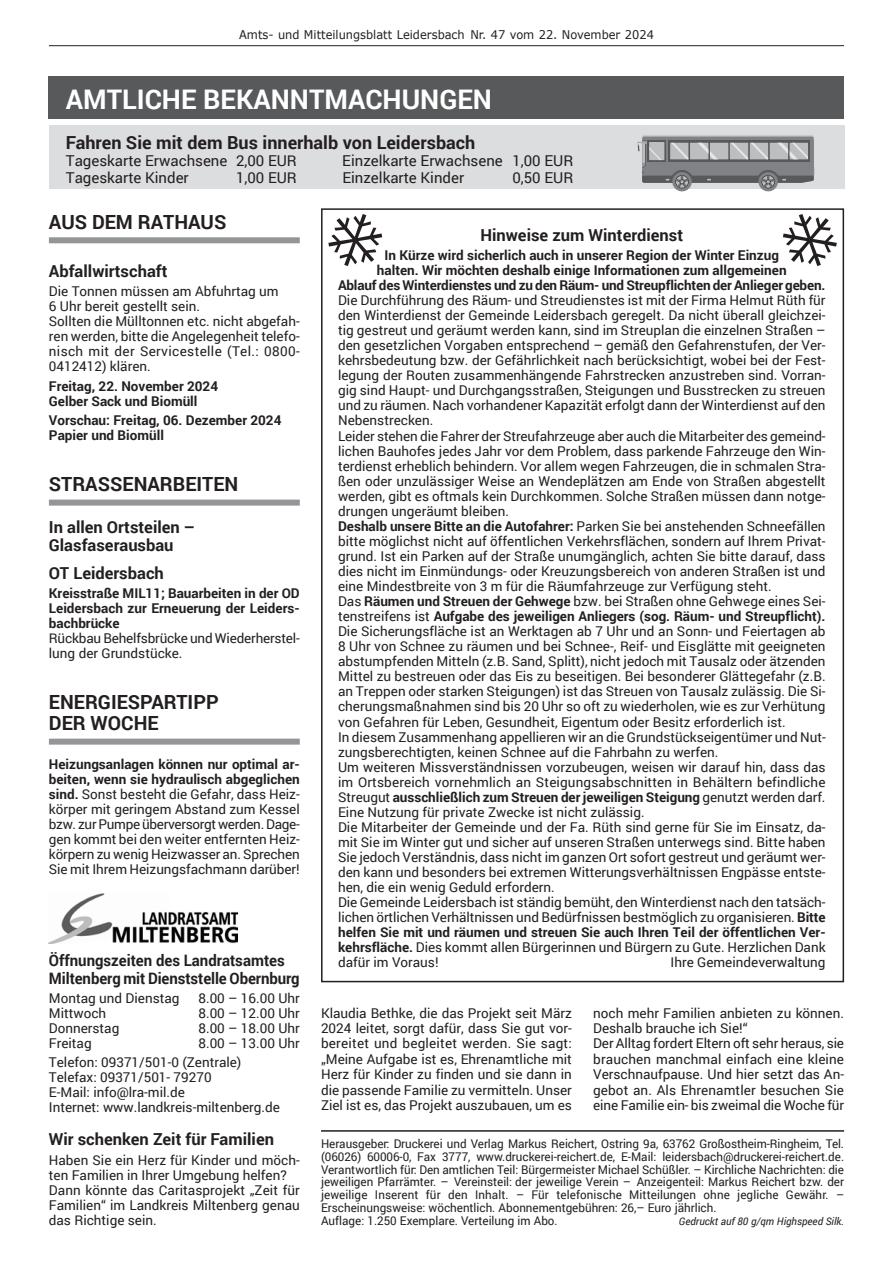
<style>
.page{position:relative;width:893px;height:1263px;background:#fff}
.page>*{position:absolute;margin:0;border:0;box-sizing:border-box;transform-origin:0 0}
.t1{font:700 27px "Roboto";color:#fff}
.t2{font:700 19.5px "Roboto";color:#231f20}
.t3{font:700 18px "Roboto";color:#231f20}
.t4{font:700 16.5px/18px "Roboto";color:#231f20}
.t5{font:700 15.75px/18px "Roboto";letter-spacing:-.005em;color:#231f20;scale:.95 1}
.t6{font:15px "Roboto";color:#231f20}
.t7{font:13.5px/15px "Roboto";color:#231f20}
.t8{font:700 13.5px/15px "Roboto";color:#231f20}
.t9{font:12px/12.8px "Roboto";color:#231f20}
.t10{font:12px "Verdana";color:#231f20;scale:.95 1}
.t11{font:italic 10.5px "Roboto";color:#231f20}
.s1{font-weight:700}
</style>
<div class="page">
<hr style="left:49px;top:45px;width:795px;height:1px;background:#231f20">
<div style="left:49px;top:125px;width:795px;height:64px;background:#dcddde"></div>
<svg style="left:672px;top:172px;width:20px;height:19px"></svg>
<svg style="left:758px;top:172px;width:20px;height:19px"></svg>
<svg style="left:637px;top:135px;width:177px;height:52px;background:#929496"></svg>
<div style="left:49px;top:77px;width:795px;height:42px;background:#58595b"></div>
<div style="left:49px;top:237px;width:251px;height:6px;background:#939598"></div>
<div style="left:49px;top:500px;width:251px;height:6px;background:#939598"></div>
<div style="left:49px;top:739px;width:251px;height:6px;background:#939598"></div>
<img style="left:49px;top:893px;width:188px;height:50px">
<hr style="left:321px;top:1130px;width:523px;height:2px;background:#231f20">
<svg style="left:328px;top:214px;width:54px;height:52px"></svg>
<svg style="left:783px;top:214px;width:54px;height:52px"></svg>
<p class="t10" style="left:239px;top:27px;width:438px">Amts- und Mitteilungsblatt Leidersbach Nr. 47 vom 22. November 2024</p>
<h1 class="t1" style="left:66px;top:80px;width:428px">AMTLICH E BEKANNTMACH UNGEN</h1>
<h3 class="t3" style="left:66px;top:129px;width:411px">Fahren Sie mit dem Bus innerhalb von Leidersbach</h3>
<p class="t6" style="left:66px;top:150px;width:232px">Tageskarte Erwachsene 2,00 EUR</p>
<p class="t6" style="left:342px;top:150px;width:232px">Einzelkarte Erwachsene 1,00 EUR</p>
<p class="t6" style="left:66px;top:167px;width:124px">Tageskarte Kinder</p>
<p class="t6" style="left:236px;top:167px;width:62px">1,00 EUR</p>
<p class="t6" style="left:342px;top:167px;width:123px">Einzelkarte Kinder</p>
<p class="t6" style="left:512px;top:167px;width:62px">0,50 EUR</p>
<h2 class="t2" style="left:49px;top:208px;width:57px">Aus dem</h2>
<h2 class="t2" style="left:138px;top:208px;width:13px">Rat</h2>
<h2 class="t2" style="left:174px;top:208px;width:28px">haus</h2>
<p class="t4" style="left:49px;top:261px;width:120px">Abfallwirtschaft</p>
<p class="t7" style="left:49px;top:283px;width:252px">Die Tonnen müssen am Abfuhrtag um<br>6 Uhr bereit gestellt sein.<br>Sollten die Mülltonnen etc. nicht abgefah&shy;ren werden, bitte die Angelegenheit telefo&shy;nisch mit der Servicestelle (Tel.: 0800- 0412412) klären.</p>
<p class="t8" style="left:49px;top:378px;width:171px">Freitag, 22. November 2024<br>Gelber Sack und Biomüll</p>
<p class="t8" style="left:49px;top:412px;width:234px">Vorschau: Freitag, 06. Dezember 2024<br>Papier und Biomüll</p>
<h2 class="t2" style="left:49px;top:470px;width:87px">StraSSena</h2>
<h2 class="t2" style="left:160px;top:470px;width:25px">rbeiten</h2>
<p class="t4" style="left:49px;top:518px;width:148px">In allen Ortsteilen –<br>Glasfaserausbau</p>
<p class="t4" style="left:49px;top:563px;width:116px">OT Leidersbach</p>
<p class="t8" style="left:49px;top:585px;width:252px;text-align:justify">Kreisstraße MIL11; Bauarbeiten in der OD Leidersbach zur Erneuerung der Leiders&shy;bachbrücke</p>
<p class="t7" style="left:49px;top:630px;width:252px">Rückbau Behelfsbrücke und Wiederherstel&shy;lung der Grundstücke.</p>
<h2 class="t2" style="left:49px;top:688px;width:61px">Energiespa</h2>
<h2 class="t2" style="left:164px;top:688px;width:24px">rtipp</h2>
<h2 class="t2" style="left:49px;top:709px;width:110px">der Woche</h2>
<p class="t7" style="left:49px;top:756px;width:252px;text-align:justify"><span class="s1">Heizungsanlagen können nur optimal ar&shy;beiten, wenn sie hydraulisch abgeglichen sind.</span> Sonst besteht die Gefahr, dass Heiz&shy;körper mit geringem Abstand zum Kessel bzw. zur Pumpe überversorgt werden. Dage&shy;gen kommt bei den weiter entfernten Heiz&shy;körpern zu wenig Heizwasser an. Sprechen Sie mit Ihrem Heizungsfachmann darüber!</p>
<p class="t5" style="left:49px;top:950px;width:265px">Öffnungszeiten des Landratsamtes<br>Miltenberg mit Dienststelle Obernburg</p>
<p class="t7" style="left:49px;top:990px;width:132px">Montag und Dienstag</p>
<p class="t7" style="left:198px;top:990px;width:103px">8.00 – 16.00 Uhr</p>
<p class="t7" style="left:49px;top:1005px;width:59px">Mittwoch</p>
<p class="t7" style="left:198px;top:1005px;width:103px">8.00 – 12.00 Uhr</p>
<p class="t7" style="left:49px;top:1020px;width:72px">Donnerstag</p>
<p class="t7" style="left:198px;top:1020px;width:103px">8.00 – 18.00 Uhr</p>
<p class="t7" style="left:49px;top:1035px;width:44px">Freitag</p>
<p class="t7" style="left:49px;top:1033px;width:252px;line-height:19.5px;text-indent:150px">8.00 – 13.00 Uhr<br>Telefon: 09371/501-0 (Zentrale)</p>
<p class="t7" style="left:49px;top:1069px;width:233px">Telefax: 09371/501- 79270<br>E-Mail: info@lra-mil.de<br>Internet: www.landkreis-miltenberg.de</p>
<p class="t4" style="left:49px;top:1130px;width:227px">Wir schenken Zeit für Familien</p>
<p class="t7" style="left:49px;top:1152px;width:252px">Haben Sie ein Herz für Kinder und möch&shy;ten Familien in Ihrer Umgebung helfen?<br>Dann könnte das Caritasprojekt „Zeit für Familien“ im Landkreis Miltenberg genau das Richtige sein.</p>
<p class="t4" style="left:480px;top:225px;width:204px">Hinweise zum Winterdienst</p>
<p class="t8" style="left:338px;top:247px;width:489px;text-align:center">In Kürze wird sicherlich auch in unserer Region der Winter Einzug<br>halten. Wir möchten deshalb einige Informationen zum allgemeinen<br>Ablauf des Winterdienstes und zu den Räum- und Streupflichten der Anlieger geben.</p>
<p class="t7" style="left:338px;top:292px;width:489px">Die Durchführung des Räum- und Streudienstes ist mit der Firma Helmut Rüth für den Winterdienst der Gemeinde Leidersbach geregelt. Da nicht überall gleichzei&shy;tig gestreut und geräumt werden kann, sind im Streuplan die einzelnen Straßen – den gesetzlichen Vorgaben entsprechend – gemäß den Gefahrenstufen, der Ver&shy;kehrsbedeutung bzw. der Gefährlichkeit nach berücksichtigt, wobei bei der Fest&shy;legung der Routen zusammenhängende Fahrstrecken anzustreben sind. Vorran&shy;gig sind Haupt- und Durchgangsstraßen, Steigungen und Busstrecken zu streuen und zu räumen. Nach vorhandener Kapazität erfolgt dann der Winterdienst auf den Nebenstrecken.<br>Leider stehen die Fahrer der Streufahrzeuge aber auch die Mitarbeiter des gemeind&shy;lichen Bauhofes jedes Jahr vor dem Problem, dass parkende Fahrzeuge den Win&shy;terdienst erheblich behindern. Vor allem wegen Fahrzeugen, die in schmalen Stra&shy;ßen oder unzulässiger Weise an Wendeplätzen am Ende von Straßen abgestellt werden, gibt es oftmals kein Durchkommen. Solche Straßen müssen dann notge&shy;drungen ungeräumt bleiben.<br><span class="s1">Deshalb unsere Bitte an die Autofahrer:</span> Parken Sie bei anstehenden Schneefällen bitte möglichst nicht auf öffentlichen Verkehrsflächen, sondern auf Ihrem Privat&shy;grund. Ist ein Parken auf der Straße unumgänglich, achten Sie bitte darauf, dass dies nicht im Einmündungs- oder Kreuzungsbereich von anderen Straßen ist und eine Mindestbreite von 3 m für die Räumfahrzeuge zur Verfügung steht.<br>Das <span class="s1">Räumen und Streuen der Gehwege</span> bzw. bei Straßen ohne Gehwege eines Sei&shy;tenstreifens ist <span class="s1">Aufgabe des jeweiligen Anliegers (sog. Räum- und Streupflicht).<br></span>Die Sicherungsfläche ist an Werktagen ab 7 Uhr und an Sonn- und Feiertagen ab 8 Uhr von Schnee zu räumen und bei Schnee-, Reif- und Eisglätte mit geeigneten abstumpfenden Mitteln (z.B. Sand, Splitt), nicht jedoch mit Tausalz oder ätzenden Mittel zu bestreuen oder das Eis zu beseitigen. Bei besonderer Glättegefahr (z.B. an Treppen oder starken Steigungen) ist das Streuen von Tausalz zulässig. Die Si&shy;cherungsmaßnahmen sind bis 20 Uhr so oft zu wiederholen, wie es zur Verhütung von Gefahren für Leben, Gesundheit, Eigentum oder Besitz erforderlich ist.<br>In diesem Zusammenhang appellieren wir an die Grundstückseigentümer und Nut&shy;zungsberechtigten, keinen Schnee auf die Fahrbahn zu werfen.<br>Um weiteren Missverständnissen vorzubeugen, weisen wir darauf hin, dass das im Ortsbereich vornehmlich an Steigungsabschnitten in Behältern befindliche Streugut <span class="s1">ausschließlich zum Streuen der jeweiligen Steigung</span> genutzt werden darf.<br>Eine Nutzung für private Zwecke ist nicht zulässig.<br>Die Mitarbeiter der Gemeinde und der Fa. Rüth sind gerne für Sie im Einsatz, da&shy;mit Sie im Winter gut und sicher auf unseren Straßen unterwegs sind. Bitte haben Sie jedoch Verständnis, dass nicht im ganzen Ort sofort gestreut und geräumt wer&shy;den kann und besonders bei extremen Witterungsverhältnissen Engpässe entste&shy;hen, die ein wenig Geduld erfordern.<br>Die Gemeinde Leidersbach ist ständig bemüht, den Winterdienst nach den tatsäch&shy;lichen örtlichen Verhältnissen und Bedürfnissen bestmöglich zu organisieren. <span class="s1">Bitte helfen Sie mit und räumen und streuen Sie auch Ihren Teil der öffentlichen Ver&shy;kehrsfläche.</span> Dies kommt allen Bürgerinnen und Bürgern zu Gute. Herzlichen Dank dafür im Voraus!</p>
<p class="t7" style="left:670px;top:954px;width:157px">Ihre Gemeindeverwaltung</p>
<p class="t7" style="left:321px;top:1005px;width:252px;text-align:justify">Klaudia Bethke, die das Projekt seit März 2024 leitet, sorgt dafür, dass Sie gut vor&shy;bereitet und begleitet werden. Sie sagt: „Meine Aufgabe ist es, Ehrenamtliche mit Herz für Kinder zu finden und sie dann in die passende Familie zu vermitteln. Unser Ziel ist es, das Projekt auszubauen, um es</p>
<p class="t7" style="left:593px;top:1005px;width:252px">noch mehr Familien anbieten zu können.<br>Deshalb brauche ich Sie!“<br>Der Alltag fordert Eltern oft sehr heraus, sie brauchen manchmal einfach eine kleine Verschnaufpause. Und hier setzt das An&shy;gebot an. Als Ehrenamtler besuchen Sie eine Familie ein- bis zweimal die Woche für</p>
<p class="t9" style="left:321px;top:1137px;width:525px">Herausgeber: Druckerei und Verlag Markus Reichert, Ostring 9a, 63762 Großostheim-Ringheim, Tel. (06026) 60006-0, Fax 3777, www.druckerei-reichert.de, E-Mail: leidersbach@druckerei-reichert.de.<br>Verantwortlich für: Den amtlichen Teil: Bürgermeister Michael Schüßler. – Kirchliche Nachrichten: die jeweiligen Pfarrämter. – Vereinsteil: der jeweilige Verein – Anzeigenteil: Markus Reichert bzw. der jeweilige Inserent für den Inhalt. – Für telefonische Mitteilungen ohne jegliche Gewähr. – Erscheinungsweise: wöchentlich. Abonnementgebühren: 26,– Euro jährlich.<br>Auflage: 1.250 Exemplare. Verteilung im Abo.</p>
<p class="t11" style="left:679px;top:1213px;width:167px">Gedruckt auf 80 g/qm Highspeed Silk.</p>
</div>
